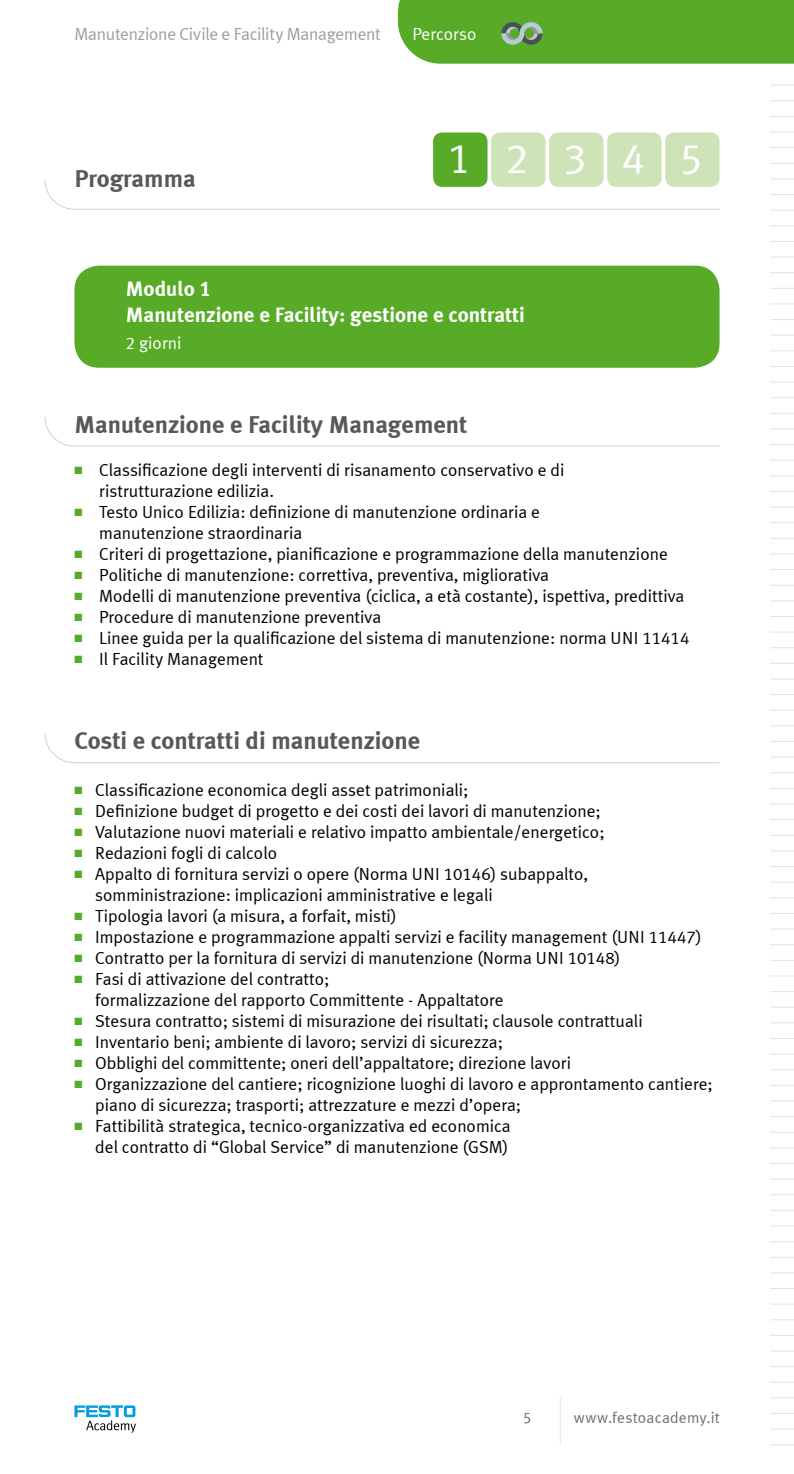
<style>
.page{position:relative;width:794px;height:1474px;background:#fff}
.page>*{position:absolute;margin:0;border:0;box-sizing:border-box;transform-origin:0 0}
.t1{font:42.88px "Meta Plus LF";letter-spacing:.815em;color:#fff}
.t2{font:700 24.5px "Meta Plus LF";color:#58585a}
.t3{font:700 21px/25.2px "Meta Plus LF";color:#fff}
.t4{font:17.5px/21px "Meta Plus LF";color:#000}
.t5{font:17.5px "Meta Plus LF";letter-spacing:-.015em;color:#9c9e9f}
.t6{font:17.5px "Meta Plus LF";color:#fff}
.t7{font:15.75px "Meta Plus LF";letter-spacing:.01em;color:#707172}
.t8{font:10.5px/21px "Zapf Dingbats ITC";color:#57ab27;text-align:justify}
.s1{color:#57ab27}
</style>
<div class="page">
<svg style="left:770px;top:913px;width:24px;height:1px"></svg>
<svg style="left:770px;top:928px;width:24px;height:1px"></svg>
<svg style="left:770px;top:944px;width:24px;height:1px"></svg>
<svg style="left:770px;top:975px;width:24px;height:1px"></svg>
<svg style="left:770px;top:991px;width:24px;height:1px"></svg>
<svg style="left:770px;top:1022px;width:24px;height:1px"></svg>
<svg style="left:770px;top:1038px;width:24px;height:1px"></svg>
<svg style="left:770px;top:1053px;width:24px;height:1px"></svg>
<svg style="left:770px;top:1069px;width:24px;height:1px"></svg>
<svg style="left:770px;top:1100px;width:24px;height:1px"></svg>
<svg style="left:770px;top:1116px;width:24px;height:1px"></svg>
<svg style="left:770px;top:1147px;width:24px;height:1px"></svg>
<svg style="left:770px;top:1163px;width:24px;height:1px"></svg>
<svg style="left:771px;top:1178px;width:23px;height:1px"></svg>
<svg style="left:770px;top:1194px;width:24px;height:1px"></svg>
<svg style="left:770px;top:1225px;width:24px;height:1px"></svg>
<svg style="left:770px;top:1241px;width:24px;height:1px"></svg>
<svg style="left:770px;top:1272px;width:24px;height:1px"></svg>
<svg style="left:770px;top:1319px;width:24px;height:1px"></svg>
<svg style="left:770px;top:1350px;width:24px;height:1px"></svg>
<svg style="left:770px;top:1366px;width:24px;height:1px"></svg>
<svg style="left:770px;top:1397px;width:24px;height:1px"></svg>
<svg style="left:770px;top:1444px;width:24px;height:1px"></svg>
<svg style="left:770px;top:85px;width:24px;height:1px"></svg>
<svg style="left:770px;top:100px;width:24px;height:1px"></svg>
<svg style="left:770px;top:132px;width:24px;height:1px"></svg>
<svg style="left:770px;top:147px;width:24px;height:1px"></svg>
<svg style="left:770px;top:178px;width:24px;height:1px"></svg>
<svg style="left:770px;top:194px;width:24px;height:1px"></svg>
<svg style="left:770px;top:225px;width:24px;height:1px"></svg>
<svg style="left:770px;top:256px;width:24px;height:1px"></svg>
<svg style="left:770px;top:272px;width:24px;height:1px"></svg>
<svg style="left:770px;top:303px;width:24px;height:1px"></svg>
<svg style="left:770px;top:319px;width:24px;height:1px"></svg>
<svg style="left:770px;top:350px;width:24px;height:1px"></svg>
<svg style="left:770px;top:381px;width:24px;height:1px"></svg>
<svg style="left:770px;top:397px;width:24px;height:1px"></svg>
<svg style="left:770px;top:428px;width:24px;height:1px"></svg>
<svg style="left:770px;top:444px;width:24px;height:1px"></svg>
<svg style="left:770px;top:475px;width:24px;height:1px"></svg>
<svg style="left:770px;top:491px;width:24px;height:1px"></svg>
<svg style="left:770px;top:522px;width:24px;height:1px"></svg>
<svg style="left:770px;top:553px;width:24px;height:1px"></svg>
<svg style="left:770px;top:569px;width:24px;height:1px"></svg>
<svg style="left:770px;top:600px;width:24px;height:1px"></svg>
<svg style="left:770px;top:616px;width:24px;height:1px"></svg>
<svg style="left:770px;top:647px;width:24px;height:1px"></svg>
<svg style="left:770px;top:116px;width:24px;height:1px"></svg>
<svg style="left:770px;top:163px;width:24px;height:1px"></svg>
<svg style="left:770px;top:241px;width:24px;height:1px"></svg>
<svg style="left:770px;top:288px;width:24px;height:1px"></svg>
<svg style="left:770px;top:366px;width:24px;height:1px"></svg>
<svg style="left:770px;top:413px;width:24px;height:1px"></svg>
<svg style="left:770px;top:506px;width:24px;height:1px"></svg>
<svg style="left:770px;top:538px;width:24px;height:1px"></svg>
<svg style="left:770px;top:585px;width:24px;height:1px"></svg>
<svg style="left:770px;top:663px;width:24px;height:1px"></svg>
<svg style="left:770px;top:678px;width:24px;height:1px"></svg>
<svg style="left:770px;top:725px;width:24px;height:1px"></svg>
<svg style="left:770px;top:772px;width:24px;height:1px"></svg>
<svg style="left:770px;top:803px;width:24px;height:1px"></svg>
<svg style="left:770px;top:210px;width:24px;height:1px"></svg>
<svg style="left:770px;top:335px;width:24px;height:1px"></svg>
<svg style="left:770px;top:460px;width:24px;height:1px"></svg>
<svg style="left:771px;top:631px;width:23px;height:1px"></svg>
<svg style="left:770px;top:694px;width:24px;height:1px"></svg>
<svg style="left:770px;top:741px;width:24px;height:1px"></svg>
<svg style="left:770px;top:788px;width:24px;height:1px"></svg>
<svg style="left:770px;top:819px;width:24px;height:1px"></svg>
<svg style="left:770px;top:850px;width:24px;height:1px"></svg>
<svg style="left:770px;top:866px;width:24px;height:1px"></svg>
<svg style="left:770px;top:897px;width:24px;height:1px"></svg>
<svg style="left:74px;top:1405px;width:62px;height:27px"></svg>
<div style="left:398px;top:0;width:396px;height:64px;background:#57ab27"></div>
<hr style="left:560px;top:1397px;width:1px;height:47px;background:#e3e4e4">
<div style="left:74px;top:265px;width:645px;height:103px;background:#57ab27;border-radius:25px"></div>
<svg style="left:44px;top:733px;width:676px;height:30px"></svg>
<svg style="left:44px;top:179px;width:676px;height:31px"></svg>
<svg style="left:44px;top:417px;width:676px;height:30px"></svg>
<div style="left:433px;top:132px;width:54px;height:55px;background:#57ab27;border-radius:9px"></div>
<div style="left:549px;top:132px;width:54px;height:55px;background:#cfe3b9;border-radius:9px"></div>
<div style="left:491px;top:132px;width:54px;height:55px;background:#cfe3b9;border-radius:9px"></div>
<div style="left:607px;top:132px;width:54px;height:55px;background:#cfe3b9;border-radius:9px"></div>
<div style="left:665px;top:132px;width:54px;height:55px;background:#cfe3b9;border-radius:9px"></div>
<p class="t5" style="left:74px;top:24px;width:308px">Manutenzione Civile e Facility Management</p>
<p class="t6" style="left:412px;top:24px;width:66px">Percorso</p>
<h2 class="t2" style="left:74px;top:163px;width:123px">Programma</h2>
<h1 class="t1" style="left:448px;top:132px;width:256px">12345</h1>
<p class="t3" style="left:126px;top:276px;width:401px">Modulo 1<br>Manutenzione e Facility: gestione e contratti</p>
<p class="t6" style="left:126px;top:333px;width:57px">2 giorni</p>
<h2 class="t2" style="left:74px;top:409px;width:394px">Manutenzione e Facility Management</h2>
<p class="t4" style="left:99px;top:459px;width:467px;text-indent:-25px"><span class="s1">■</span> Classificazione degli interventi di risanamento conservativo e di ristrutturazione edilizia.</p>
<p class="t4" style="left:99px;top:501px;width:442px;text-indent:-25px"><span class="s1">■</span> Testo Unico Edilizia: definizione di manutenzione ordinaria e manutenzione straordinaria</p>
<p class="t4" style="left:74px;top:543px;width:595px"><span class="s1">■</span> Criteri di progettazione, pianificazione e programmazione della manutenzione</p>
<p class="t4" style="left:74px;top:564px;width:476px"><span class="s1">■</span> Politiche di manutenzione: correttiva, preventiva, migliorativa</p>
<p class="t4" style="left:74px;top:585px;width:611px"><span class="s1">■</span> Modelli di manutenzione preventiva (ciclica, a età costante), ispettiva, predittiva</p>
<p class="t4" style="left:74px;top:606px;width:308px"><span class="s1">■</span> Procedure di manutenzione preventiva</p>
<p class="t4" style="left:74px;top:627px;width:616px"><span class="s1">■</span> Linee guida per la qualificazione del sistema di manutenzione: norma UNI 11414</p>
<p class="t4" style="left:74px;top:648px;width:191px"><span class="s1">■</span> Il Facility Management</p>
<h2 class="t2" style="left:74px;top:725px;width:347px">Costi e contratti di manutenzione</h2>
<p class="t8" style="left:74px;top:779px;width:9px">■ ■ ■ ■ ■</p>
<p class="t8" style="left:74px;top:905px;width:9px">■ ■ ■ ■</p>
<p class="t8" style="left:74px;top:1010px;width:9px">■ ■ ■ ■</p>
<p class="t8" style="left:74px;top:1115px;width:9px">■</p>
<p class="t4" style="left:95px;top:779px;width:619px">Classificazione economica degli asset patrimoniali;<br>Definizione budget di progetto e dei costi dei lavori di manutenzione;<br>Valutazione nuovi materiali e relativo impatto ambientale/energetico;<br>Redazioni fogli di calcolo<br>Appalto di fornitura servizi o opere (Norma UNI 10146) subappalto, somministrazione: implicazioni amministrative e legali<br>Tipologia lavori (a misura, a forfait, misti)<br>Impostazione e programmazione appalti servizi e facility management (UNI 11447)<br>Contratto per la fornitura di servizi di manutenzione (Norma UNI 10148)<br>Fasi di attivazione del contratto;<br>formalizzazione del rapporto Committente - Appaltatore<br>Stesura contratto; sistemi di misurazione dei risultati; clausole contrattuali Inventario beni; ambiente di lavoro; servizi di sicurezza;<br>Obblighi del committente; oneri dell’appaltatore; direzione lavori<br>Organizzazione del cantiere; ricognizione luoghi di lavoro e approntamento cantiere; piano di sicurezza; trasporti; attrezzature e mezzi d’opera;<br>Fattibilità strategica, tecnico-organizzativa ed economica<br>del contratto di “Global Service” di manutenzione (GSM)</p>
<p class="t7" style="left:523px;top:1407px;width:10px">5</p>
<p class="t7" style="left:574px;top:1407px;width:148px">www.festoacademy.it</p>
</div>
